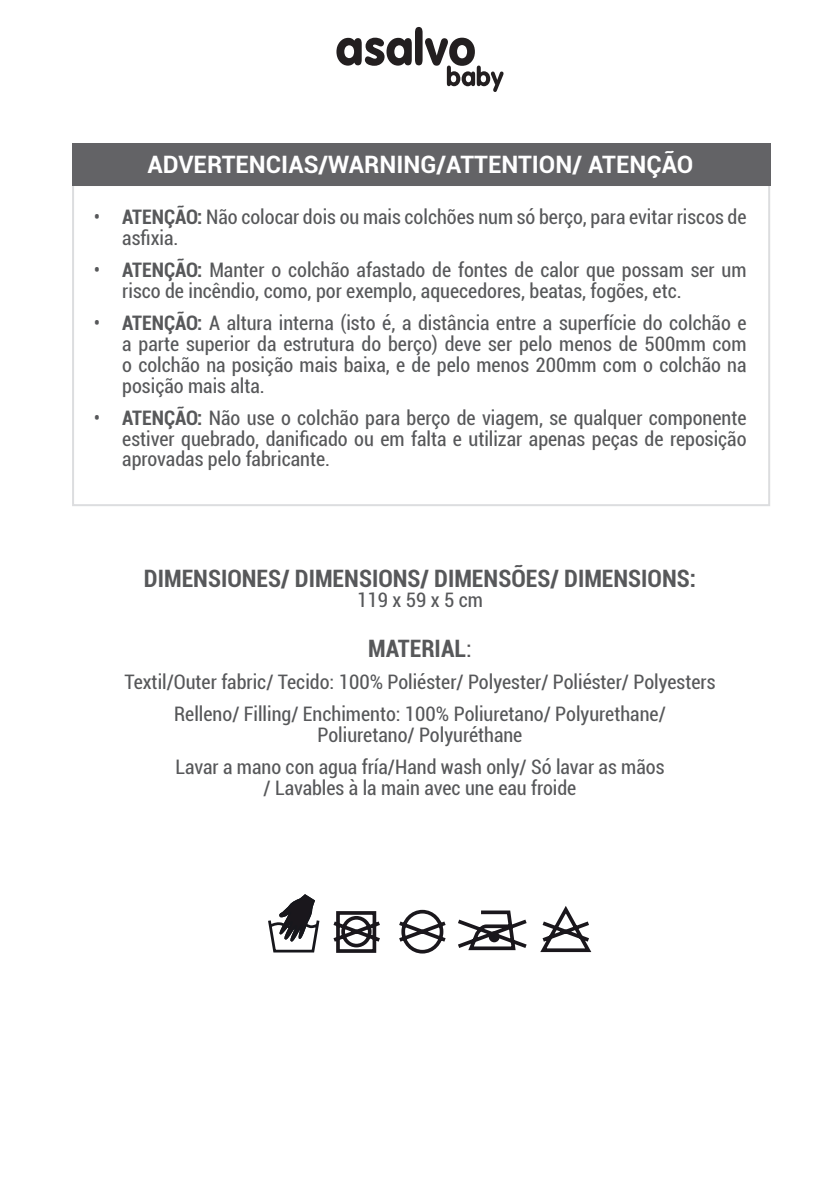
<style>
.page{position:relative;width:840px;height:1191px;background:#fff}
.page>*{position:absolute;margin:0;border:0;box-sizing:border-box;transform-origin:0 0}
.t1{font:700 condensed 24px "Roboto";color:#57585a}
.t2{font:700 24px "Roboto";color:#fff}
.t3{font:condensed 20px/20.8px "Roboto";color:#57585a;text-align:center}
.s1{font-weight:700}
.s2{font-weight:400}
</style>
<div class="page">
<svg style="left:333px;top:906px;width:259px;height:48px"></svg>
<div style="left:490px;top:933px;width:7px;height:7px;background:#17171c;border-radius:50%"></div>
<div style="left:488px;top:931px;width:11px;height:11px;border:4px solid #1a171c;border-radius:50%"></div>
<svg style="left:268px;top:894px;width:52px;height:59px"></svg>
<div style="left:72px;top:184px;width:697px;height:322px;border:2px solid #dcdddf"></div>
<div style="left:72px;top:143px;width:697px;height:42px;background:#636366"></div>
<svg style="left:336px;top:27px;width:167px;height:65px"></svg>
<p class="t2" style="left:147px;top:147px;width:547px">ADVERTENCIAS/WARNING/ATTENTION/ ATENÇÃO</p>
<p class="t3" style="left:122px;top:206px;width:625px;text-align:left;text-indent:-28px">• <span class="s1">ATENÇÃO:</span> Não colocar dois ou mais colchões num só berço, para evitar riscos de asfixia.</p>
<p class="t3" style="left:122px;top:259px;width:625px;text-align:left;text-indent:-28px">• <span class="s1">ATENÇÃO:</span> Manter o colchão afastado de fontes de calor que possam ser um risco de incêndio, como, por exemplo, aquecedores, beatas, fogões, etc.</p>
<p class="t3" style="left:122px;top:312px;width:625px;text-align:justify;text-indent:-28px">• <span class="s1">ATENÇÃO:</span> A altura interna (isto é, a distância entre a superfície do colchão e a parte superior da estrutura do berço) deve ser pelo menos de 500mm com o colchão na posição mais baixa, e de pelo menos 200mm com o colchão na posição mais alta.</p>
<p class="t3" style="left:122px;top:407px;width:625px;text-align:justify;text-indent:-28px">• <span class="s1">ATENÇÃO:</span> Não use o colchão para berço de viagem, se qualquer componente estiver quebrado, danificado ou em falta e utilizar apenas peças de reposição aprovadas pelo fabricante.</p>
<p class="t1" style="left:144px;top:561px;width:553px">DIMENSIONES/ DIMENSIONS/ DIMENSÕES/ DIMENSIONS:</p>
<p class="t3" style="left:357px;top:589px;width:127px">119 x 59 x 5 cm</p>
<p class="t1" style="left:368px;top:631px;width:105px">MATERIAL<span class="s2">:</span></p>
<p class="t3" style="left:124px;top:665px;width:592px;line-height:32.2px">Textil/Outer fabric/ Tecido: 100% Poliéster/ Polyester/ Poliéster/ Polyesters<br>Relleno/ Filling/ Enchimento: 100% Poliuretano/ Polyurethane/</p>
<p class="t3" style="left:175px;top:718px;width:490px;line-height:32.2px">Poliuretano/ Polyuréthane<br>Lavar a mano con agua fría/Hand wash only/ Só lavar as mãos</p>
<p class="t3" style="left:263px;top:777px;width:314px">/ Lavables à la main avec une eau froide</p>
</div>
